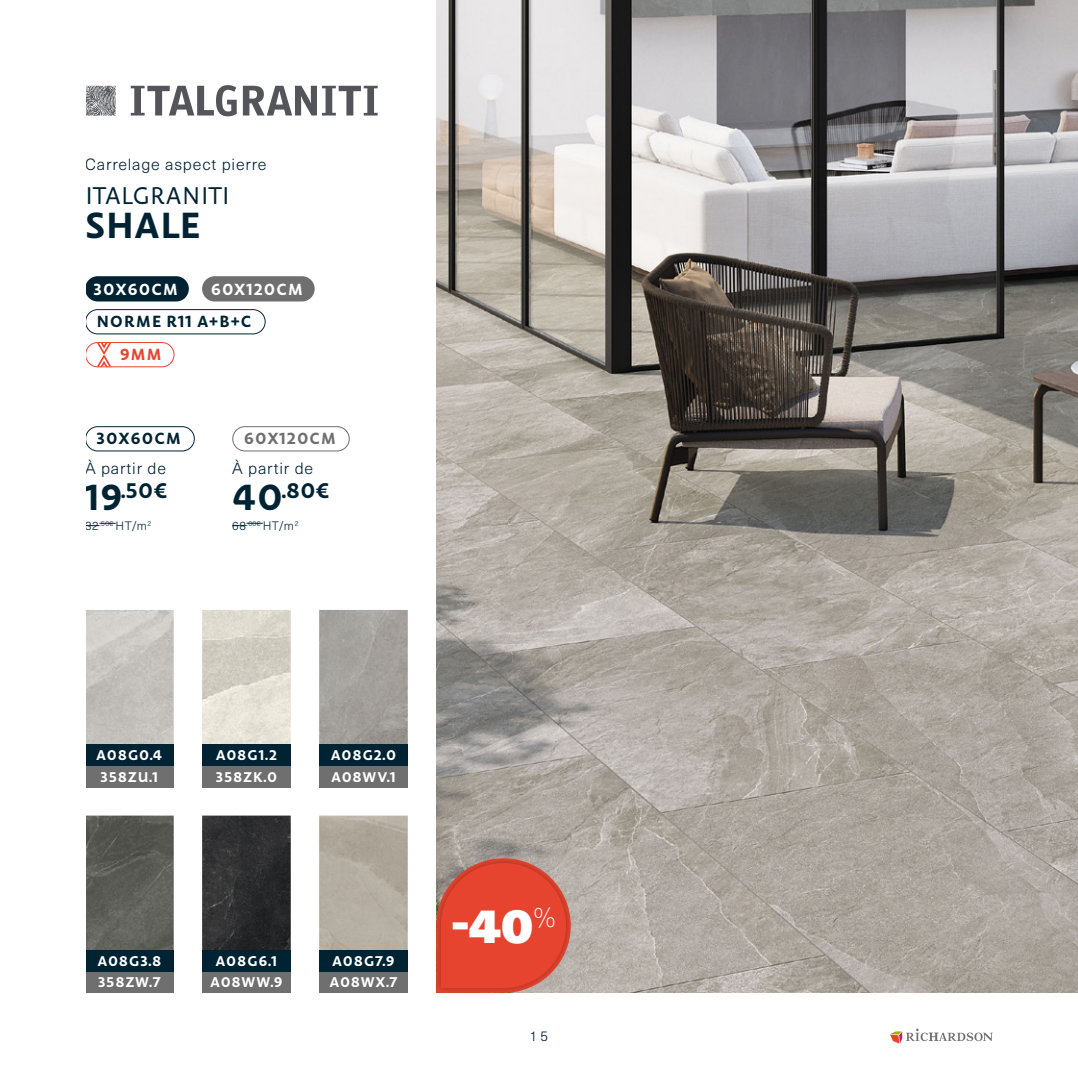
<style>
.page{position:relative;width:1078px;height:1078px;background:#fff}
.page>*{position:absolute;margin:0;border:0;box-sizing:border-box;transform-origin:0 0}
.t1{font:48px "Neue Haas Unica W1 G X Black";color:#fff}
.t2{font:700 36px "Carolineale";letter-spacing:-.005em;color:#002333}
.t3{font:24px "Carolineale";letter-spacing:-.01em;color:#002333}
.t4{font:700 21px "Carolineale";color:#002333}
.t5{font:300 16px "Neue Haas Unica W1 G";letter-spacing:.05em;color:#002333}
.t6{font:700 16px "Carolineale";letter-spacing:.05em;color:#002333}
.t7{font:700 16px "Carolineale";letter-spacing:.05em;color:#fff}
.t8{font:700 16px "Carolineale";letter-spacing:.05em;color:#706f6f}
.t9{font:700 16px "Carolineale";color:#e7442f}
.t10{font:700 14px "Carolineale";letter-spacing:.05em;color:#fff}
.t11{font:300 14px "Neue Haas Unica W1 G";color:#002333}
.t12{font:300 12px "Neue Haas Unica W1 G";letter-spacing:.04em;color:#002333}
.s1{font-size:36px}
</style>
<div class="page">
<svg style="left:890px;top:1028px;width:102px;height:15px"></svg>
<img style="left:436px;top:0;width:641px;height:992px">
<svg style="left:232px;top:523px;width:31px;height:3px"></svg>
<div style="left:433px;top:856px;width:139px;height:138px;background:#000;opacity:.33"></div>
<svg style="left:436px;top:858px;width:134px;height:134px;background:#db523f"></svg>
<svg style="left:86px;top:86px;width:30px;height:30px"></svg>
<svg style="left:243px;top:86px;width:134px;height:29px"></svg>
<svg style="left:131px;top:85px;width:106px;height:31px"></svg>
<div style="left:232px;top:426px;width:117px;height:25px;border:1px solid #706f6f;border-radius:12px"></div>
<img style="left:202px;top:610px;width:89px;height:134px">
<img style="left:86px;top:610px;width:88px;height:134px">
<img style="left:202px;top:815px;width:89px;height:135px">
<img style="left:86px;top:815px;width:88px;height:135px">
<img style="left:319px;top:610px;width:88px;height:134px">
<img style="left:319px;top:815px;width:88px;height:135px">
<div style="left:202px;top:276px;width:112px;height:25px;background:#706f6f;border-radius:13px"></div>
<div style="left:85px;top:765px;width:89px;height:22px;background:#706f6f"></div>
<div style="left:85px;top:744px;width:89px;height:21px;background:#002333"></div>
<div style="left:85px;top:971px;width:89px;height:21px;background:#706f6f"></div>
<div style="left:85px;top:950px;width:89px;height:21px;background:#002333"></div>
<div style="left:202px;top:765px;width:89px;height:22px;background:#706f6f"></div>
<div style="left:202px;top:744px;width:89px;height:21px;background:#002333"></div>
<div style="left:202px;top:971px;width:89px;height:21px;background:#706f6f"></div>
<div style="left:202px;top:950px;width:89px;height:21px;background:#002333"></div>
<div style="left:319px;top:765px;width:88px;height:22px;background:#706f6f"></div>
<div style="left:319px;top:744px;width:88px;height:21px;background:#002333"></div>
<div style="left:319px;top:971px;width:88px;height:21px;background:#706f6f"></div>
<div style="left:319px;top:950px;width:88px;height:21px;background:#002333"></div>
<div style="left:85px;top:426px;width:110px;height:25px;border:1px solid #002333;border-radius:12px"></div>
<svg style="left:86px;top:523px;width:30px;height:3px"></svg>
<div style="left:85px;top:342px;width:89px;height:25px;border:1px solid #e7442f;border-radius:12px"></div>
<svg style="left:97px;top:342px;width:14px;height:25px"></svg>
<div style="left:85px;top:276px;width:104px;height:25px;background:#002333;border-radius:13px"></div>
<div style="left:85px;top:309px;width:180px;height:25px;border:1px solid #002333;border-radius:12px"></div>
<p class="t5" style="left:85px;top:153px;width:183px">Carrelage aspect pierre</p>
<p class="t3" style="left:85px;top:177px;width:146px">ITALGRANITI</p>
<p class="t2" style="left:85px;top:197px;width:117px">SHALE</p>
<p class="t7" style="left:94px;top:277px;width:86px">30X60CM</p>
<p class="t6" style="left:96px;top:309px;width:156px">NORME R11 A+B+C</p>
<p class="t7" style="left:211px;top:277px;width:94px">60X120CM</p>
<p class="t9" style="left:120px;top:341px;width:44px">9MM</p>
<p class="t6" style="left:97px;top:426px;width:86px">30X60CM</p>
<p class="t4" style="left:85px;top:474px;width:84px"><span class="s1">19</span>.50€</p>
<p class="t5" style="left:85px;top:456px;width:82px">À partir de</p>
<p class="t8" style="left:244px;top:426px;width:94px">60X120CM</p>
<p class="t5" style="left:232px;top:456px;width:82px">À partir de</p>
<p class="t4" style="left:232px;top:474px;width:98px"><span class="s1">40</span>.80€</p>
<p class="t12" style="left:85px;top:516px;width:68px">32<sup>.50€</sup> HT/m<sup>2</sup></p>
<p class="t12" style="left:232px;top:516px;width:68px">68<sup>.00€</sup> HT/m<sup>2</sup></p>
<p class="t10" style="left:96px;top:744px;width:68px">A08G0.4</p>
<p class="t10" style="left:216px;top:744px;width:63px">A08G1.2</p>
<p class="t10" style="left:331px;top:744px;width:67px">A08G2.0</p>
<p class="t10" style="left:100px;top:765px;width:59px">358ZU.1</p>
<p class="t10" style="left:216px;top:765px;width:63px">358ZK.0</p>
<p class="t10" style="left:331px;top:765px;width:66px">A08WV.1</p>
<p class="t1" style="left:451px;top:886px;width:106px">-40<sup>%</sup></p>
<p class="t10" style="left:97px;top:949px;width:66px">A08G3.8</p>
<p class="t10" style="left:215px;top:949px;width:63px">A08G6.1</p>
<p class="t10" style="left:332px;top:949px;width:64px">A08G7.9</p>
<p class="t10" style="left:98px;top:970px;width:64px">358ZW.7</p>
<p class="t10" style="left:210px;top:970px;width:74px">A08WW.9</p>
<p class="t10" style="left:329px;top:970px;width:70px">A08WX.7</p>
<p class="t11" style="left:530px;top:1025px;width:20px">15</p>
</div>
